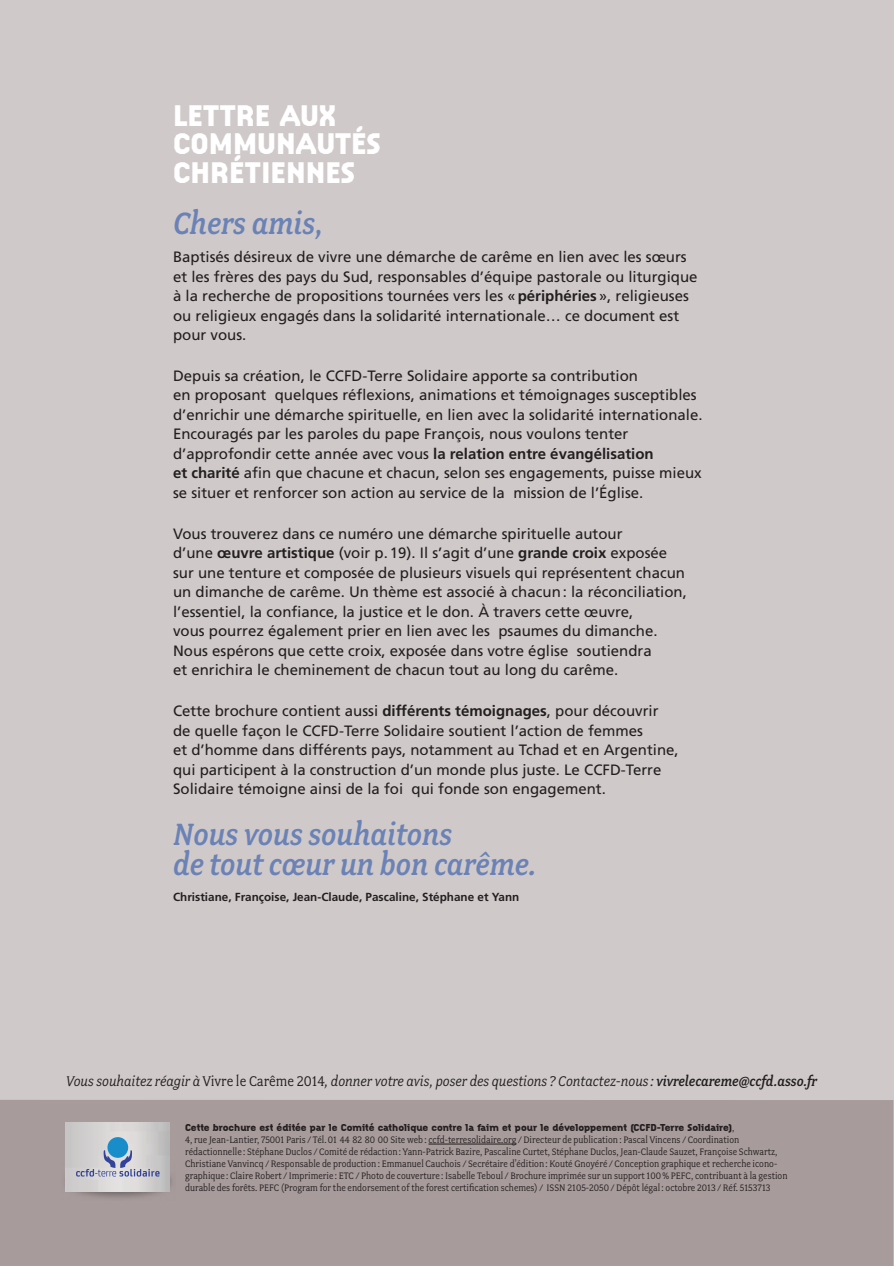
<style>
.page{position:relative;width:894px;height:1266px;background:#fff}
.page>*{position:absolute;margin:0;border:0;box-sizing:border-box;transform-origin:0 0}
.t1{font:italic 34.5px/30px "Fairplex Narrow OT Med";color:#6a82b6}
.t2{font:800 31.05px/28.5px "Citizen CCFD";color:#fff}
.t3{font:italic 15.75px "Fairplex Narrow OT";color:#231f20}
.t4{font:15px/19.5px "Frutiger";color:#231f20}
.t5{font:700 11.7px "Frutiger";color:#231f20}
.t6{font:10.5px/12px "Fairplex Narrow OT";color:#231f20}
.t7{font:800 10.5px "Citizen CCFD";color:#231f20}
.s1{font-weight:700}
.s2{font-style:normal}
.s3{font-family:"Fairplex Narrow OT Med"}
.s4{font-family:"Fairplex Narrow OT";font-weight:400}
</style>
<div class="page">
<div style="left:0;top:0;width:893px;height:1265px;background:#d0c9c9"></div>
<div style="left:0;top:1099px;width:893px;height:166px;background:#a89b9b"></div>
<hr style="left:428px;top:1143px;width:88px;height:1px;background:#231f20">
<img style="left:65px;top:1161px;width:107px;height:37px">
<img style="left:66px;top:1122px;width:104px;height:68px">
<div style="left:107px;top:1136px;width:21px;height:21px;background:#198dc9;border-radius:50%"></div>
<svg style="left:76px;top:1149px;width:84px;height:27px;background:#b1b9c9"></svg>
<h2 class="t2" style="left:173px;top:101px;width:209px">lettre aux communautés chrétiennes</h2>
<h1 class="t1" style="left:173px;top:208px;width:152px">Chers amis,</h1>
<p class="t4" style="left:173px;top:247px;width:526px">Baptisés désireux de vivre une démarche de carême en lien avec les sœurs et les frères des pays du Sud, responsables d’équipe pastorale ou liturgique à la recherche de propositions tournées vers les « <span class="s1">périphéries</span> », religieuses ou religieux engagés dans la solidarité internationale… ce document est pour vous.</p>
<p class="t4" style="left:173px;top:366px;width:531px">Depuis sa création, le CCFD-Terre Solidaire apporte sa contribution<br>en proposant quelques réflexions, animations et témoignages susceptibles d’enrichir une démarche spirituelle, en lien avec la solidarité internationale.<br>Encouragés par les paroles du pape François, nous voulons tenter d’approfondir cette année avec vous <span class="s1">la relation entre évangélisation<br>et charité</span> afin que chacune et chacun, selon ses engagements, puisse mieux se situer et renforcer son action au service de la mission de l’Église.</p>
<p class="t4" style="left:173px;top:523px;width:515px">Vous trouverez dans ce numéro une démarche spirituelle autour<br>d’une <span class="s1">œuvre artistique</span> (voir p. 19). Il s’agit d’une <span class="s1">grande croix</span> exposée sur une tenture et composée de plusieurs visuels qui représentent chacun un dimanche de carême. Un thème est associé à chacun : la réconciliation, l’essentiel, la confiance, la justice et le don. À travers cette œuvre,<br>vous pourrez également prier en lien avec les psaumes du dimanche.<br>Nous espérons que cette croix, exposée dans votre église soutiendra<br>et enrichira le cheminement de chacun tout au long du carême.</p>
<p class="t4" style="left:173px;top:701px;width:507px">Cette brochure contient aussi <span class="s1">différents témoignages</span>, pour découvrir de quelle façon le CCFD-Terre Solidaire soutient l’action de femmes<br>et d’homme dans différents pays, notamment au Tchad et en Argentine, qui participent à la construction d’un monde plus juste. Le CCFD-Terre Solidaire témoigne ainsi de la foi qui fonde son engagement.</p>
<h1 class="t1" style="left:173px;top:819px;width:365px">Nous vous souhaitons<br>de tout cœur un bon carême.</h1>
<p class="t5" style="left:173px;top:889px;width:348px">Christiane, Françoise, Jean-Claude, Pascaline, Stéphane et Yann</p>
<p class="t3" style="left:66px;top:1072px;width:752px">Vous souhaitez réagir à <span class="s2">Vivre le Carême 2014</span>, donner votre avis, poser des questions ? Contactez-nous : <span class="s3">vivrelecareme@ccfd.asso.fr</span></p>
<p class="t7" style="left:185px;top:1120px;width:551px">cette brochure est éditée par le comité catholique contre la faim et pour le développement (ccfd-terre solidaire)<span class="s4">,</span></p>
<p class="t6" style="left:185px;top:1133px;width:604px">4, rue Jean-Lantier, 75001 Paris / Tél. 01 44 82 80 00 Site web : ccfd-terresolidaire.org / Directeur de publication : Pascal Vincens / Coordination rédactionnelle : Stéphane Duclos / Comité de rédaction : Yann-Patrick Bazire, Pascaline Curtet, Stéphane Duclos, Jean-Claude Sauzet, Françoise Schwartz, Christiane Vanvincq / Responsable de production : Emmanuel Cauchois / Secrétaire d’édition : Kouté Gnoyéré / Conception graphique et recherche icono&shy;graphique : Claire Robert / Imprimerie : ETC / Photo de couverture : Isabelle Teboul / Brochure imprimée sur un support 100 % PEFC, contribuant à la gestion durable des forêts. PEFC (Program for the endorsement of the forest certification schemes) / ISSN 2105-2050 / Dépôt légal : octobre 2013 / Réf. 5153713</p>
</div>
